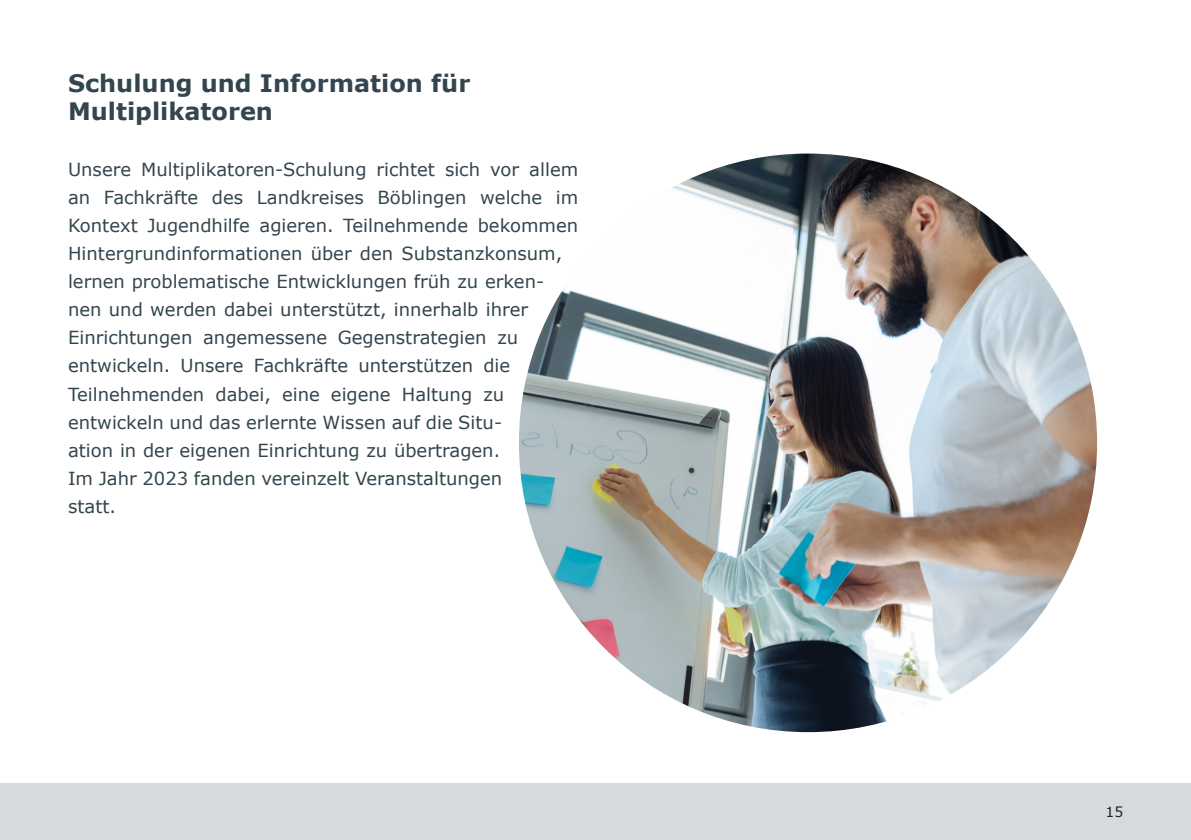
<style>
.page{position:relative;width:1191px;height:840px;background:#fff}
.page>*{position:absolute;margin:0;border:0;box-sizing:border-box;transform-origin:0 0}
.t1{font:700 24px "Verdana";color:#33454e}
.t2{font:18px/28px "Verdana";color:#33454e}
.t3{font:14px "Verdana";color:#231f20}
</style>
<div class="page">
<div style="left:0;top:782px;width:1191px;height:57px;background:#d6dadc"></div>
<img style="left:519px;top:153px;width:578px;height:578px;border-radius:289px">
<p class="t1" style="left:68px;top:66px;width:404px">Schulung und Information für</p>
<p class="t1" style="left:68px;top:94px;width:206px">Multiplikatoren</p>
<p class="t2" style="left:68px;top:155px;width:512px">Unsere Multiplikatoren-Schulung richtet sich vor allem an Fachkräfte des Landkreises Böblingen welche im Kontext Jugendhilfe agieren. Teilnehmende bekommen Hintergrundinformationen über den Substanzkonsum, lernen problematische Entwicklungen früh zu erken&shy;nen und werden dabei unterstützt, innerhalb ihrer Einrichtungen angemessene Gegenstrategien zu entwickeln. Unsere Fachkräfte unterstützen die Teilnehmenden dabei, eine eigene Haltung zu entwickeln und das erlernte Wissen auf die Situ-<br>ation in der eigenen Einrichtung zu übertragen.<br>Im Jahr 2023 fanden vereinzelt Veranstaltungen<br>statt.</p>
<p class="t3" style="left:1105px;top:802px;width:19px">15</p>
</div>
